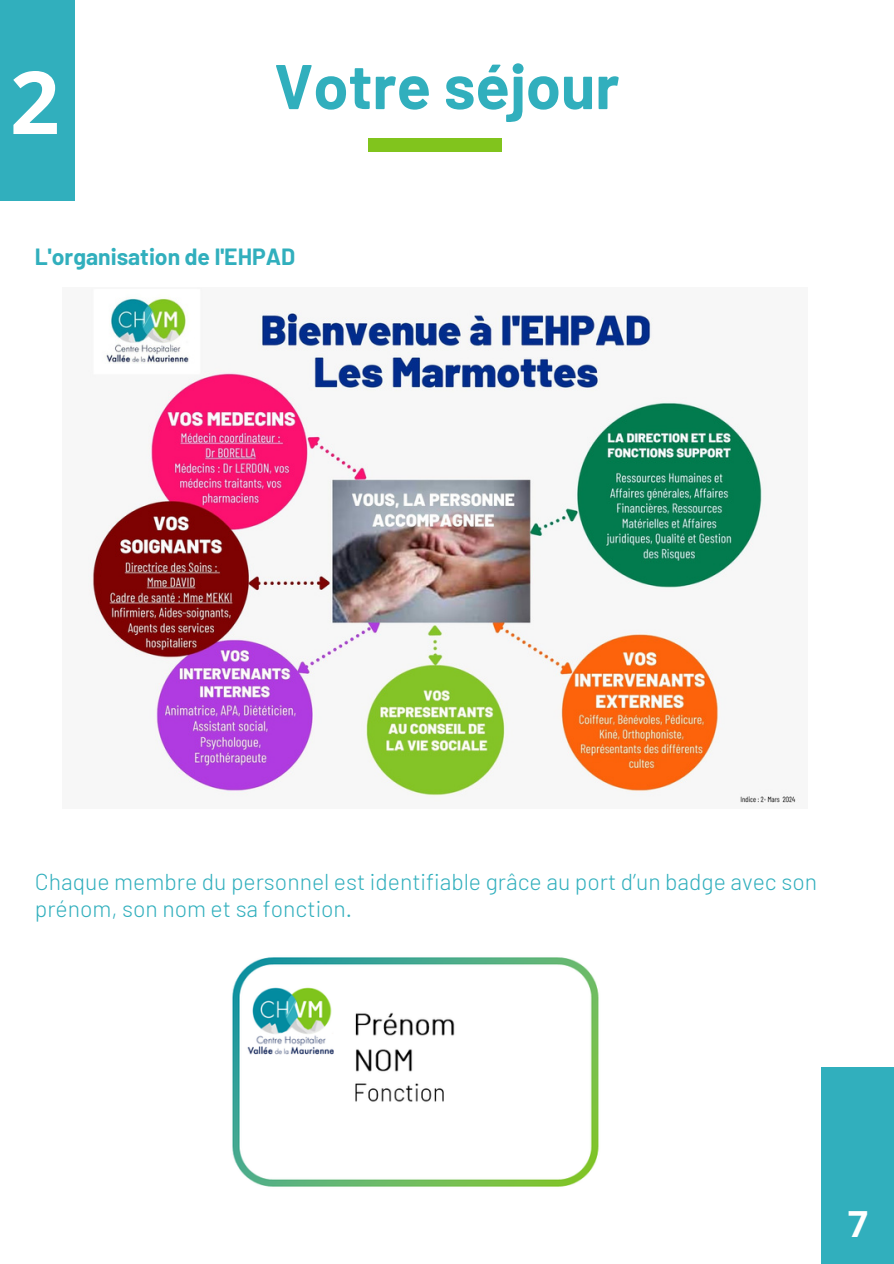
<style>
.page{position:relative;width:894px;height:1264px;background:#fff}
.page>*{position:absolute;margin:0;border:0;box-sizing:border-box;transform-origin:0 0}
.t1{font:700 87px "Open Sans";color:#fff}
.t2{font:700 63px "Barlow";color:#31afbd}
.t3{font:700 36px "Open Sans";color:#fff}
.t4{font:300 22.95px/27px "Barlow";color:#31afbd}
.t5{font:700 22.95px "Barlow";color:#31afbd}
</style>
<div class="page">
<div style="left:0;top:0;width:75px;height:200px;background:#31afbd"></div>
<div style="left:820px;top:1067px;width:73px;height:196px;background:#31afbd"></div>
<div style="left:368px;top:139px;width:134px;height:13px;background:#81c41d"></div>
<img style="left:88px;top:298px;width:711px;height:505px">
<img style="left:232px;top:957px;width:367px;height:230px">
<h1 class="t1" style="left:10px;top:41px;width:51px">2</h1>
<h2 class="t2" style="left:274px;top:46px;width:346px">Votre séjour</h2>
<p class="t5" style="left:35px;top:242px;width:262px">L'organisation de l'EHPAD</p>
<p class="t4" style="left:35px;top:867px;width:783px">Chaque membre du personnel est identifiable grâce au port d’un badge avec son prénom, son nom et sa fonction.</p>
<h3 class="t3" style="left:847px;top:1198px;width:22px">7</h3>
</div>
